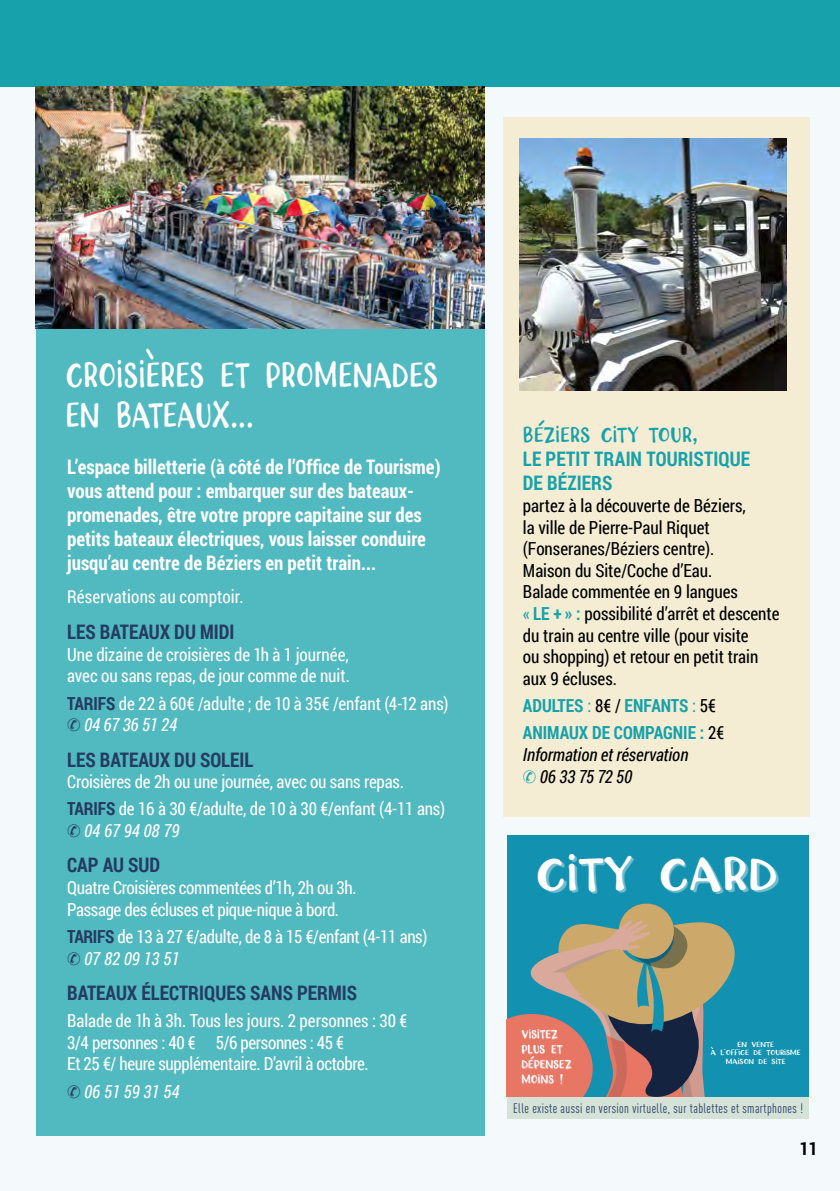
<style>
.page{position:relative;width:840px;height:1191px;background:#fff}
.page>*{position:absolute;margin:0;border:0;box-sizing:border-box;transform-origin:0 0}
.t1{font:44.2px "RWA Honeydew";color:#fff;scale:1.1 1}
.t2{font:33.2px/40px "RWA Honeydew";letter-spacing:.005em;color:#fff;scale:.84 1}
.t3{font:700 20px/24px "Roboto Condensed";color:#fff;scale:.95 1}
.t4{font:700 20px "Roboto Condensed";color:#253b60;scale:.95 1}
.t5{font:700 20px/24px "Roboto Condensed";letter-spacing:.005em;color:#17a1ab;scale:.95 1}
.t6{font:20px "RWA Honeydew";letter-spacing:.015em;color:#17a1ab;scale:.95 1}
.t7{font:18px/21.6px "Roboto Condensed";letter-spacing:-.01em;color:#fff;scale:.95 1}
.t8{font:18px/21.6px "Roboto Condensed";color:#000;scale:.95 1}
.t9{font:700 18px/27.2px "Roboto Condensed";color:#17a1ab;scale:.95 1}
.t10{font:italic 18px/21.6px "Roboto Condensed";letter-spacing:-.005em;color:#000;scale:.95 1}
.t11{font:18px "Roboto Condensed";letter-spacing:.01em;color:#fff;scale:.95 1}
.t12{font:italic 18px "Roboto Condensed";color:#fff;scale:.95 1}
.t13{font:700 18px "Roboto Condensed";color:#000}
.t14{font:condensed 13.6px "DINOT";letter-spacing:.03em;color:#253b60;scale:.95 1}
.t15{font:11px/15.2px "RWA Honeydew";color:#fff}
.t16{font:7px/8.6px "RWA Honeydew";color:#fff;text-align:center;scale:1.1 1}
.s1{font-weight:700;color:#253b60}
.s2{color:#253b60}
.s3{font-style:italic}
.s4{color:#17a1ab}
.s5{font-weight:700;color:#17a1ab}
.s6{font-weight:400}
.s7{font-weight:400;color:#000}
</style>
<div class="page">
<div style="left:0;top:0;width:839px;height:1191px;background:#f4fafb"></div>
<div style="left:0;top:0;width:839px;height:86px;background:#17a1ab"></div>
<img style="left:35px;top:86px;width:449px;height:243px">
<div style="left:36px;top:329px;width:448px;height:806px;background:#51b9c0"></div>
<div style="left:503px;top:118px;width:306px;height:698px;background:#f4edd4"></div>
<img style="left:519px;top:138px;width:266px;height:252px">
<div style="left:506px;top:835px;width:302px;height:284px;background:#d5e2d8"></div>
<div style="left:506px;top:835px;width:302px;height:261px;background:#1291b0"></div>
<svg style="left:506px;top:903px;width:229px;height:193px"></svg>
<h2 class="t2" style="left:66px;top:356px;width:444px">CROISIÈRES ET PROMENADES<br>EN BATEAUX...</h2>
<p class="t3" style="left:67px;top:454px;width:394px">L’espace billetterie (à côté de l’Office de Tourisme) vous attend pour : embarquer sur des bateaux&shy;promenades, être votre propre capitaine sur des petits bateaux électriques, vous laisser conduire jusqu’au centre de Béziers en petit train...</p>
<p class="t11" style="left:67px;top:583px;width:187px">Réservations au comptoir.</p>
<p class="t4" style="left:67px;top:618px;width:177px">LES BATEAUX DU MIDI</p>
<p class="t7" style="left:67px;top:643px;width:299px">Une dizaine de croisières de 1h à 1 journée, avec ou sans repas, de jour comme de nuit.</p>
<p class="t7" style="left:67px;top:692px;width:402px"><span class="s1">TARIFS</span> de 22 à 60€ /adulte ; de 10 à 35€ /enfant (4-12 ans) <span class="s2">✆</span> <span class="s3">04 67 36 51 24</span></p>
<p class="t4" style="left:67px;top:745px;width:197px">LES BATEAUX DU SOLEIL</p>
<p class="t7" style="left:67px;top:767px;width:399px;line-height:27.2px">Croisières de 2h ou une journée, avec ou sans repas.<br><span class="s1">TARIFS</span> de 16 à 30 €/adulte, de 10 à 30 €/enfant (4-11 ans)</p>
<p class="t12" style="left:67px;top:818px;width:120px"><span class="s2">✆</span> 04 67 94 08 79</p>
<p class="t4" style="left:67px;top:851px;width:99px">CAP AU SUD</p>
<p class="t7" style="left:67px;top:876px;width:306px">Quatre Croisières commentées d’1h, 2h ou 3h.<br>Passage des écluses et pique-nique à bord.</p>
<p class="t7" style="left:67px;top:925px;width:380px"><span class="s1">TARIFS</span> de 13 à 27 €/adulte, de 8 à 15 €/enfant (4-11 ans) <span class="s2">✆</span> <span class="s3">07 82 09 13 51</span></p>
<p class="t4" style="left:67px;top:978px;width:306px">BATEAUX ÉLECTRIQUES SANS PERMIS</p>
<p class="t7" style="left:67px;top:1009px;width:359px">Balade de 1h à 3h. Tous les jours. 2 personnes : 30 €<br>3/4 personnes : 40 € 5/6 personnes : 45 €<br>Et 25 €/ heure supplémentaire. D’avril à octobre.</p>
<p class="t12" style="left:67px;top:1078px;width:120px"><span class="s2">✆</span> 06 51 59 31 54</p>
<p class="t6" style="left:522px;top:424px;width:185px">BÉZIERS CITY TOUR,</p>
<p class="t5" style="left:522px;top:446px;width:240px">LE PETIT TRAIN TOURISTIQUE<br>DE BÉZIERS</p>
<p class="t8" style="left:522px;top:494px;width:271px">partez à la découverte de Béziers,<br>la ville de Pierre-Paul Riquet (Fonseranes/Béziers centre).<br>Maison du Site/Coche d’Eau.<br>Balade commentée en 9 langues<br><span class="s4">«</span> <span class="s5">LE + » :</span> possibilité d’arrêt et descente du train au centre ville (pour visite<br>ou shopping) et retour en petit train aux 9 écluses.</p>
<p class="t9" style="left:522px;top:691px;width:213px">ADULTES <span class="s6">:</span> <span class="s7">8€ /</span> ENFANTS <span class="s6">:</span> <span class="s7">5€<br></span>ANIMAUX DE COMPAGNIE : <span class="s7">2€</span></p>
<p class="t10" style="left:522px;top:743px;width:175px">Information et réservation <span class="s4">✆</span> 06 33 75 72 50</p>
<h1 class="t1" style="left:537px;top:851px;width:221px">CITY CARD</h1>
<p class="t15" style="left:521px;top:1026px;width:52px">VISITEZ<br>PLUS<br>DÉPENSEZ<br>MOINS</p>
<p class="t16" style="left:710px;top:1040px;width:83px">EN VENTE<br>À L'OFFICE DE TOURISME<br>MAISON DE SITE</p>
<p class="t14" style="left:513px;top:1100px;width:306px">Elle existe aussi en version virtuelle, sur tablettes et smartphones !</p>
<p class="t13" style="left:799px;top:1135px;width:19px">11</p>
<p class="t15" style="left:550px;top:1041px;width:13px">ET</p>
<p class="t15" style="left:559px;top:1072px;width:5px">!</p>
</div>
